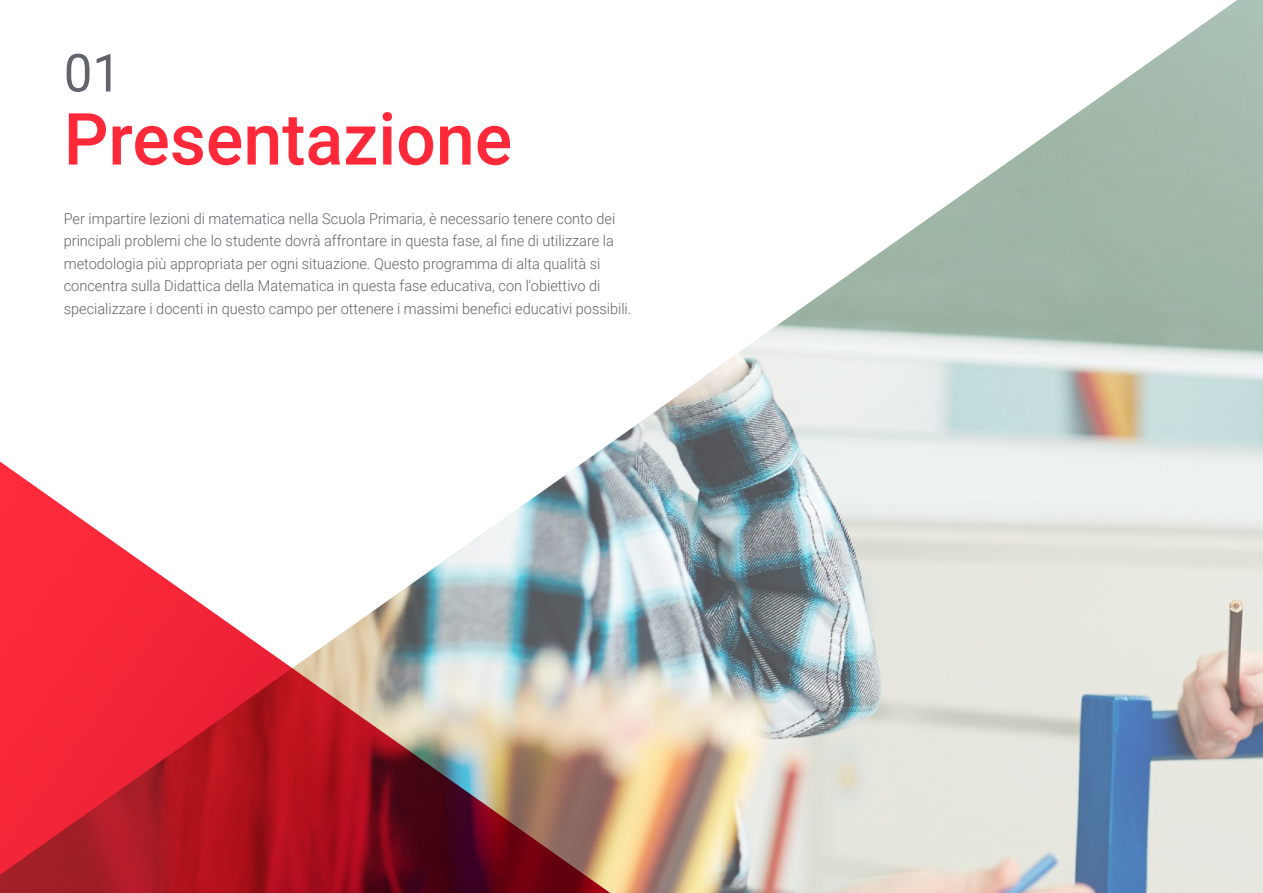
<style>
.page{position:relative;width:1263px;height:893px;background:#fff}
.page>*{position:absolute;margin:0;border:0;box-sizing:border-box;transform-origin:0 0}
.t1{font:500 72px "Roboto";color:#ff293a}
.t2{font:52.5px "Roboto";color:#61646a}
.t3{font:300 15px/22.5px "Roboto";color:#61646a}
</style>
<div class="page">
<img style="left:607px;top:0;width:656px;height:893px">
<img style="left:0;top:446px;width:640px;height:447px">
<h2 class="t2" style="left:64px;top:36px;width:59px">01</h2>
<h1 class="t1" style="left:64px;top:89px;width:450px">Presentazione</h1>
<p class="t3" style="left:64px;top:207px;width:569px">Per impartire lezioni di matematica nella Scuola Primaria, è necessario tenere conto dei principali problemi che lo studente dovrà affrontare in questa fase, al fine di utilizzare la metodologia più appropriata per ogni situazione. Questo programma di alta qualità si concentra sulla Didattica della Matematica in questa fase educativa, con l'obiettivo di specializzare i docenti in questo campo per ottenere i massimi benefici educativi possibili.</p>
</div>
